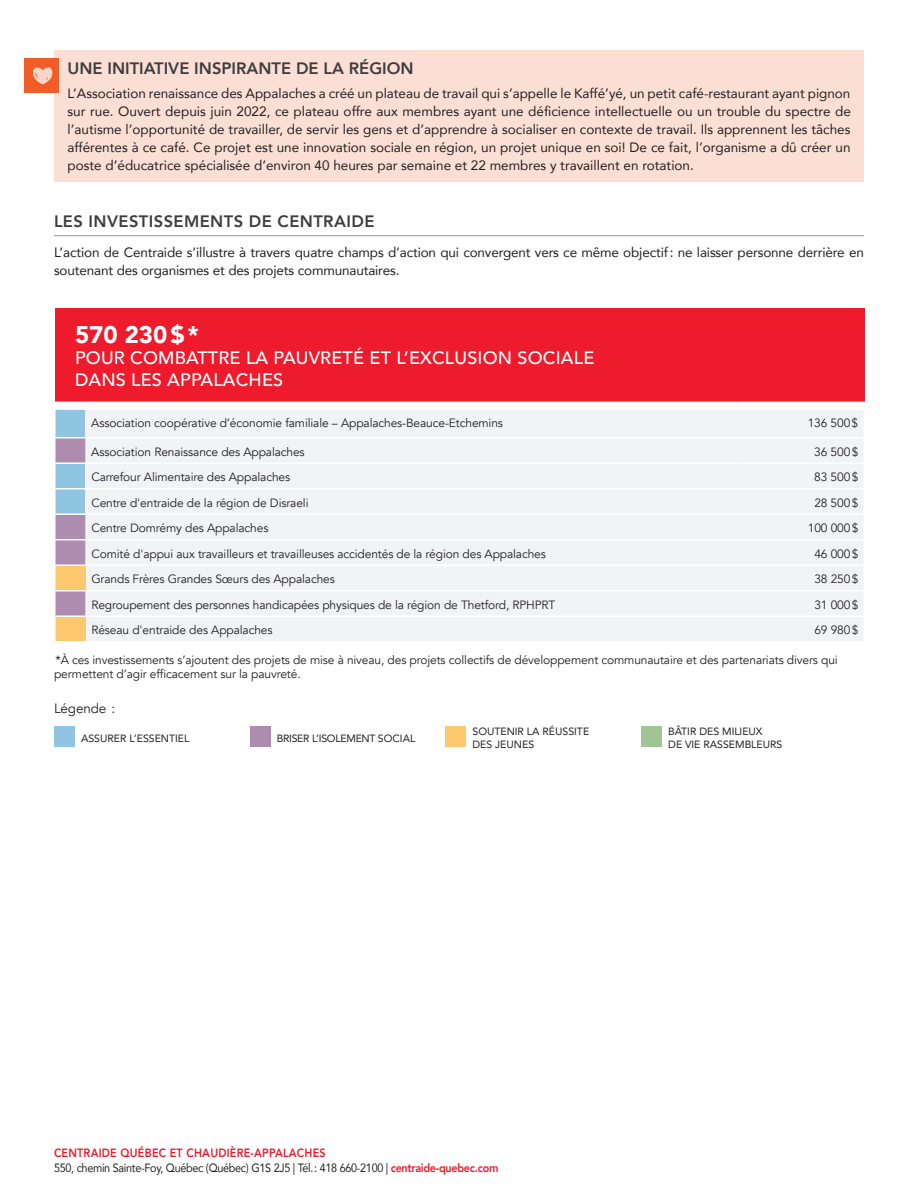
<style>
.page{position:relative;width:918px;height:1188px;background:#fff}
.page>*{position:absolute;margin:0;border:0;box-sizing:border-box;transform-origin:0 0}
.t1{font:900 24px "Avenir";color:#fff}
.t2{font:500 18px/21.6px "Avenir";letter-spacing:.01em;color:#fff}
.t3{font:800 16.5px "Avenir";color:#3e3e3f}
.t4{font:800 16.5px "Avenir";letter-spacing:.025em;color:#3e3e3f}
.t5{font:13.5px/18px "Avenir";letter-spacing:-.01em;color:#231f20;text-align:justify}
.t6{font:13.5px "Avenir";letter-spacing:-.01em;color:#231f20}
.t7{font:12px/14.2px "Avenir";letter-spacing:-.01em;color:#231f20}
.t8{font:12px/15px "Avenir";letter-spacing:-.025em;color:#231f20;scale:.9 1}
.t9{font:10.5px/12.6px "Avenir";color:#231f20}
.t10{font:10.5px "Avenir";letter-spacing:-.025em;color:#231f20}
.s1{font-weight:800;color:#ee1b2d}
</style>
<div class="page">
<div style="left:54px;top:50px;width:810px;height:36px;background:#fcdfd4"></div>
<div style="left:54px;top:78px;width:810px;height:104px;background:#fcdfd4"></div>
<hr style="left:54px;top:235px;width:810px;height:1px;background:#939598">
<div style="left:55px;top:308px;width:809px;height:94px;background:#ee1b2d"></div>
<div style="left:85px;top:410px;width:778px;height:231px;background:#f2f3f4"></div>
<div style="left:55px;top:616px;width:30px;height:26px;background:#fec86f"></div>
<svg style="left:56px;top:410px;width:29px;height:205px;background:#acaabb"></svg>
<hr style="left:54px;top:437px;width:31px;height:1px;background:#fff">
<hr style="left:85px;top:437px;width:653px;height:1px;background:#fff">
<hr style="left:738px;top:437px;width:127px;height:1px;background:#fff">
<hr style="left:54px;top:462px;width:31px;height:2px;background:#fff">
<hr style="left:85px;top:462px;width:653px;height:2px;background:#fff">
<hr style="left:738px;top:462px;width:127px;height:2px;background:#fff">
<hr style="left:54px;top:488px;width:31px;height:1px;background:#fff">
<hr style="left:85px;top:488px;width:653px;height:1px;background:#fff">
<hr style="left:738px;top:488px;width:127px;height:1px;background:#fff">
<hr style="left:54px;top:513px;width:31px;height:2px;background:#fff">
<hr style="left:85px;top:513px;width:653px;height:2px;background:#fff">
<hr style="left:738px;top:513px;width:127px;height:2px;background:#fff">
<hr style="left:54px;top:539px;width:31px;height:1px;background:#fff">
<hr style="left:85px;top:539px;width:653px;height:1px;background:#fff">
<hr style="left:738px;top:539px;width:127px;height:1px;background:#fff">
<hr style="left:54px;top:564px;width:31px;height:2px;background:#fff">
<hr style="left:85px;top:564px;width:653px;height:2px;background:#fff">
<hr style="left:738px;top:564px;width:127px;height:2px;background:#fff">
<hr style="left:54px;top:590px;width:31px;height:1px;background:#fff">
<hr style="left:85px;top:590px;width:653px;height:1px;background:#fff">
<hr style="left:738px;top:590px;width:127px;height:1px;background:#fff">
<hr style="left:54px;top:615px;width:31px;height:2px;background:#fff">
<hr style="left:54px;top:617px;width:2px;height:24px;background:#fff">
<hr style="left:85px;top:615px;width:653px;height:2px;background:#fff">
<hr style="left:738px;top:615px;width:127px;height:2px;background:#fff">
<hr style="left:54px;top:641px;width:31px;height:1px;background:#fff">
<div style="left:54px;top:726px;width:21px;height:21px;background:#8fc5e0"></div>
<div style="left:250px;top:726px;width:21px;height:21px;background:#ae8cb0"></div>
<div style="left:446px;top:726px;width:20px;height:21px;background:#fec86f"></div>
<div style="left:641px;top:726px;width:21px;height:21px;background:#a0c595"></div>
<div style="left:25px;top:58px;width:34px;height:34px;background:#f25d27"></div>
<svg style="left:33px;top:67px;width:19px;height:17px"></svg>
<p class="t3" style="left:68px;top:55px;width:348px">UNE INITIATIVE INSPIRANTE DE LA RÉGION</p>
<p class="t5" style="left:68px;top:84px;width:785px">L’Association renaissance des Appalaches a créé un plateau de travail qui s’appelle le Kaffé’yé, un petit café-restaurant ayant pignon sur rue. Ouvert depuis juin 2022, ce plateau offre aux membres ayant une déficience intellectuelle ou un trouble du spectre de l’autisme l’opportunité de travailler, de servir les gens et d’apprendre à socialiser en contexte de travail. Ils apprennent les tâches afférentes à ce café. Ce projet est une innovation sociale en région, un projet unique en soi! De ce fait, l’organisme a dû créer un poste d’éducatrice spécialisée d’environ 40 heures par semaine et 22 membres y travaillent en rotation.</p>
<p class="t4" style="left:54px;top:209px;width:322px">LES INVESTISSEMENTS DE CENTRAIDE</p>
<p class="t5" style="left:54px;top:243px;width:811px">L’action de Centraide s’illustre à travers quatre champs d’action qui convergent vers ce même objectif: ne laisser personne derrière en soutenant des organismes et des projets communautaires.</p>
<h1 class="t1" style="left:75px;top:314px;width:126px">570 230$*</h1>
<h2 class="t2" style="left:75px;top:346px;width:521px">POUR COMBATTRE LA PAUVRETÉ ET L’EXCLUSION SOCIALE<br>DANS LES APPALACHES</h2>
<p class="t7" style="left:91px;top:416px;width:413px">Association coopérative d’économie familiale – Appalaches-Beauce-Etchemins</p>
<p class="t7" style="left:808px;top:416px;width:52px">136 500$</p>
<p class="t7" style="left:91px;top:445px;width:215px">Association Renaissance des Appalaches</p>
<p class="t7" style="left:814px;top:445px;width:46px">36 500$</p>
<p class="t7" style="left:91px;top:470px;width:200px">Carrefour Alimentaire des Appalaches</p>
<p class="t7" style="left:814px;top:470px;width:46px">83 500$</p>
<p class="t7" style="left:91px;top:496px;width:219px">Centre d'entraide de la région de Disraeli</p>
<p class="t7" style="left:814px;top:496px;width:46px">28 500$</p>
<p class="t7" style="left:91px;top:521px;width:179px">Centre Domrémy des Appalaches</p>
<p class="t7" style="left:808px;top:521px;width:52px">100 000$</p>
<p class="t7" style="left:91px;top:547px;width:456px">Comité d'appui aux travailleurs et travailleuses accidentés de la région des Appalaches</p>
<p class="t7" style="left:814px;top:547px;width:46px">46 000$</p>
<p class="t7" style="left:91px;top:572px;width:245px">Grands Frères Grandes Sœurs des Appalaches</p>
<p class="t7" style="left:814px;top:572px;width:46px">38 250$</p>
<p class="t7" style="left:91px;top:598px;width:466px">Regroupement des personnes handicapées physiques de la région de Thetford, RPHPRT</p>
<p class="t7" style="left:814px;top:598px;width:46px">31 000$</p>
<p class="t7" style="left:91px;top:623px;width:183px">Réseau d'entraide des Appalaches</p>
<p class="t7" style="left:814px;top:623px;width:46px">69 980$</p>
<p class="t7" style="left:54px;top:653px;width:785px">*À ces investissements s’ajoutent des projets de mise à niveau, des projets collectifs de développement communautaire et des partenariats divers qui permettent d’agir efficacement sur la pauvreté.</p>
<p class="t6" style="left:54px;top:700px;width:63px">Légende :</p>
<p class="t9" style="left:81px;top:732px;width:110px">ASSURER L’ESSENTIEL</p>
<p class="t10" style="left:277px;top:730px;width:140px">BRISER L’ISOLEMENT SOCIAL</p>
<p class="t9" style="left:472px;top:725px;width:118px">SOUTENIR LA RÉUSSITE<br>DES JEUNES</p>
<p class="t9" style="left:668px;top:725px;width:116px">BÂTIR DES MILIEUX<br>DE VIE RASSEMBLEURS</p>
<p class="t8" style="left:54px;top:1145px;width:495px"><span class="s1">CENTRAIDE QUÉBEC ET CHAUDIÈRE-APPALACHES<br></span>550, chemin Sainte-Foy, Québec (Québec) G1S 2J5 | Tél.: 418 660-2100 | <span class="s1">centraide-quebec.com</span></p>
</div>
